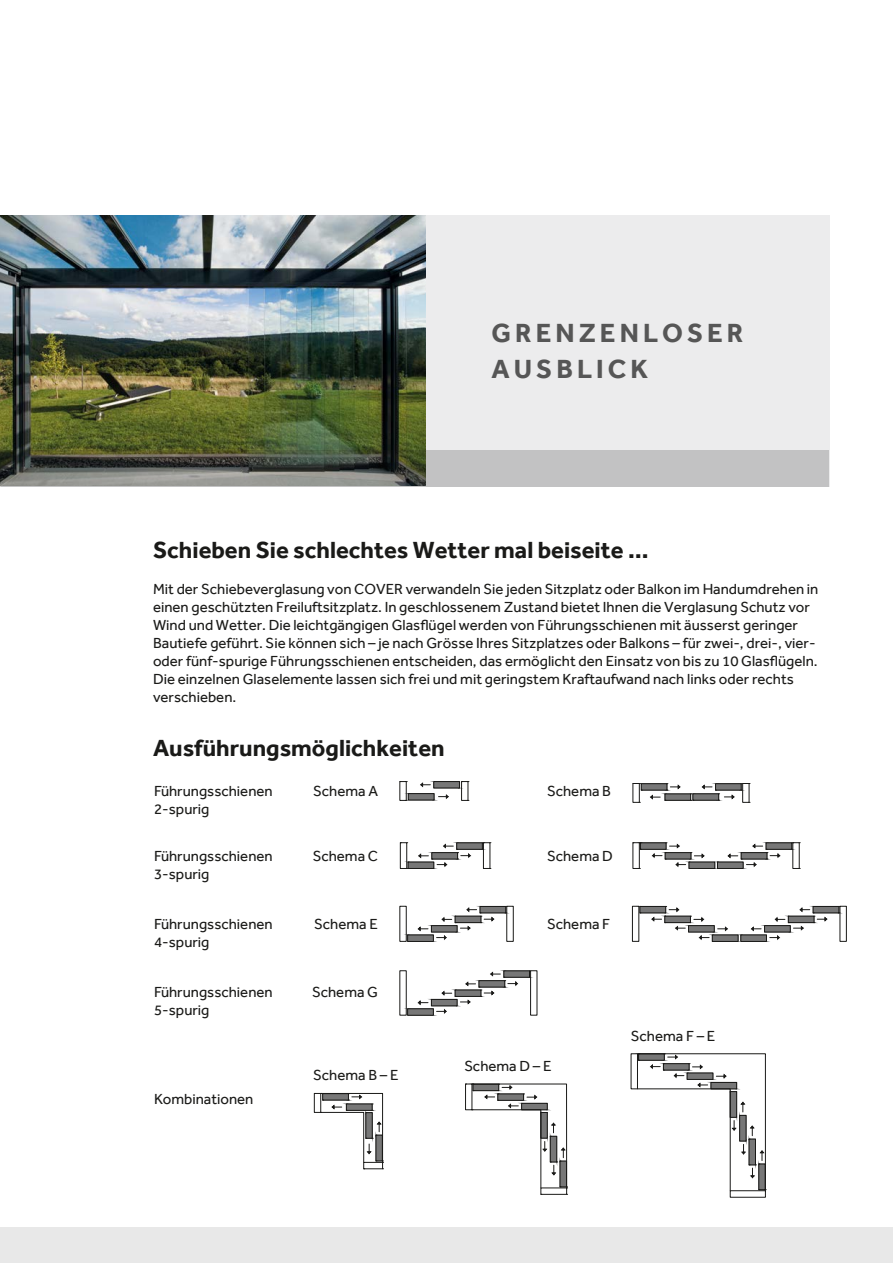
<style>
.page{position:relative;width:893px;height:1263px;background:#fff}
.page>*{position:absolute;margin:0;border:0;box-sizing:border-box;transform-origin:0 0}
.t1{font:700 27px/36px "Effra";letter-spacing:.15em;color:#565656}
.t2{font:700 24px "Effra";color:#1a1a18}
.t3{font:15px/18px "Effra";color:#1a1a18}
</style>
<div class="page">
<div style="left:0;top:1227px;width:893px;height:36px;background:#e8e8e8"></div>
<div style="left:1px;top:216px;width:828px;height:271px;background:#ececed"></div>
<img style="left:0;top:216px;width:425px;height:235px">
<svg style="left:0;top:451px;width:829px;height:36px;background:#91928e"></svg>
<div style="left:530px;top:970px;width:7px;height:45px;border:1px solid #1a1a18"></div>
<div style="left:399px;top:970px;width:8px;height:45px;border:1px solid #1a1a18"></div>
<svg style="left:407px;top:970px;width:123px;height:46px"></svg>
<svg style="left:400px;top:781px;width:69px;height:20px"></svg>
<svg style="left:633px;top:783px;width:117px;height:20px"></svg>
<div style="left:400px;top:842px;width:7px;height:27px;border:1px solid #1a1a18"></div>
<svg style="left:407px;top:842px;width:77px;height:27px"></svg>
<svg style="left:633px;top:842px;width:167px;height:27px"></svg>
<div style="left:506px;top:906px;width:8px;height:36px;border:1px solid #1a1a18"></div>
<div style="left:399px;top:906px;width:8px;height:36px;border:1px solid #1a1a18"></div>
<svg style="left:407px;top:906px;width:100px;height:36px"></svg>
<div style="left:839px;top:906px;width:8px;height:36px;border:1px solid #1a1a18"></div>
<div style="left:632px;top:906px;width:7px;height:36px;border:1px solid #1a1a18"></div>
<svg style="left:639px;top:906px;width:201px;height:36px"></svg>
<svg style="left:314px;top:1092px;width:70px;height:77px"></svg>
<svg style="left:465px;top:1083px;width:103px;height:112px"></svg>
<div style="left:730px;top:1190px;width:36px;height:8px;border:1px solid #1a1a18"></div>
<svg style="left:637px;top:1053px;width:129px;height:138px"></svg>
<h1 class="t1" style="left:492px;top:315px;width:253px">GRENZENLOSER<br>AUSBLICK</h1>
<h2 class="t2" style="left:153px;top:536px;width:497px">Schieben Sie schlechtes Wetter mal beiseite …</h2>
<p class="t3" style="left:153px;top:580px;width:667px">Mit der Schiebeverglasung von COVER verwandeln Sie jeden Sitzplatz oder Balkon im Handumdrehen in einen geschützten Freiluftsitzplatz. In geschlossenem Zustand bietet Ihnen die Verglasung Schutz vor Wind und Wetter. Die leichtgängigen Glasflügel werden von Führungsschienen mit äusserst geringer Bautiefe geführt. Sie können sich – je nach Grösse Ihres Sitzplatzes oder Balkons – für zwei-, drei-, vier&shy;oder fünf-spurige Führungsschienen entscheiden, das ermöglicht den Einsatz von bis zu 10 Glasflügeln.<br>Die einzelnen Glaselemente lassen sich frei und mit geringstem Kraftaufwand nach links oder rechts verschieben.</p>
<h2 class="t2" style="left:153px;top:734px;width:293px">Ausführungsmöglichkeiten</h2>
<p class="t3" style="left:154px;top:781px;width:120px">Führungsschienen</p>
<p class="t3" style="left:313px;top:781px;width:66px">Schema A</p>
<p class="t3" style="left:154px;top:799px;width:57px">2-spurig</p>
<p class="t3" style="left:154px;top:846px;width:120px">Führungsschienen</p>
<p class="t3" style="left:313px;top:846px;width:67px">Schema C</p>
<p class="t3" style="left:154px;top:864px;width:57px">3-spurig</p>
<p class="t3" style="left:154px;top:915px;width:120px">Führungsschienen</p>
<p class="t3" style="left:314px;top:915px;width:65px">Schema E</p>
<p class="t3" style="left:154px;top:933px;width:57px">4-spurig</p>
<p class="t3" style="left:154px;top:983px;width:120px">Führungsschienen</p>
<p class="t3" style="left:312px;top:983px;width:67px">Schema G</p>
<p class="t3" style="left:154px;top:1001px;width:57px">5-spurig</p>
<p class="t3" style="left:154px;top:1090px;width:101px">Kombinationen</p>
<p class="t3" style="left:313px;top:1066px;width:87px">Schema B – E</p>
<p class="t3" style="left:547px;top:781px;width:65px">Schema B</p>
<p class="t3" style="left:547px;top:846px;width:67px">Schema D</p>
<p class="t3" style="left:547px;top:915px;width:65px">Schema F</p>
<p class="t3" style="left:464px;top:1056px;width:89px">Schema D – E</p>
<p class="t3" style="left:631px;top:1026px;width:86px">Schema F – E</p>
</div>
